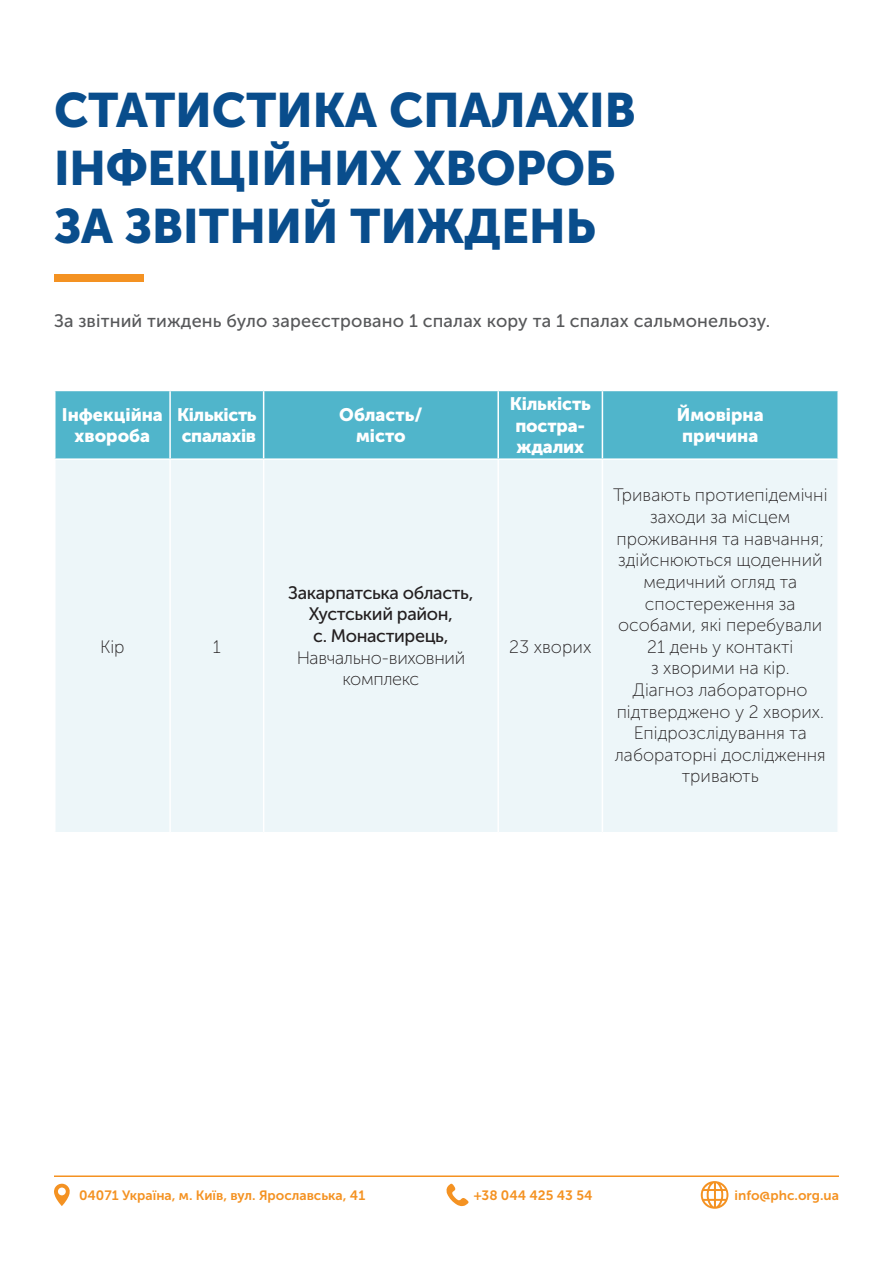
<style>
.page{position:relative;width:893px;height:1263px;background:#fff}
.page>*{position:absolute;margin:0;border:0;box-sizing:border-box;transform-origin:0 0}
.t1{font:48px "Museo Sans Cyrl 900";color:#094d8c}
.t2{font:18px/21.6px "Museo Sans Cyrl 100";color:#231f20;text-align:center}
.t3{font:18px/21.6px "Museo Sans Cyrl 900";letter-spacing:-.005em;color:#fff}
.t4{font:18px "Museo Sans Cyrl 500";letter-spacing:.01em;color:#57585a}
.t5{font:18px "Museo Sans Cyrl 500";letter-spacing:-.02em;color:#231f20}
.t6{font:18px "Museo Sans Cyrl 100";letter-spacing:-.02em;color:#231f20}
.t7{font:13.5px "Museo Sans Cyrl 700";color:#f49222}
</style>
<div class="page">
<hr style="left:54px;top:1175px;width:785px;height:2px;background:#f49222">
<svg style="left:701px;top:1181px;width:27px;height:28px"></svg>
<svg style="left:54px;top:1184px;width:16px;height:22px"></svg>
<svg style="left:446px;top:1183px;width:23px;height:23px"></svg>
<div style="left:54px;top:275px;width:90px;height:7px;background:#f49222"></div>
<div style="left:56px;top:391px;width:781px;height:67px;background:#50b5cb"></div>
<div style="left:56px;top:460px;width:781px;height:372px;background:#edf6f9"></div>
<hr style="left:169px;top:391px;width:2px;height:67px;background:#fff">
<hr style="left:263px;top:391px;width:1px;height:67px;background:#fff">
<hr style="left:497px;top:391px;width:2px;height:67px;background:#fff">
<hr style="left:602px;top:391px;width:1px;height:67px;background:#fff">
<hr style="left:169px;top:460px;width:2px;height:372px;background:#fff">
<hr style="left:263px;top:460px;width:1px;height:372px;background:#fff">
<hr style="left:497px;top:460px;width:2px;height:372px;background:#fff">
<hr style="left:602px;top:460px;width:1px;height:372px;background:#fff">
<p class="t1" style="left:54px;top:83px;width:583px">СТАТИСТИКА СПАЛАХІВ</p>
<p class="t1" style="left:54px;top:141px;width:563px">ІНФЕКЦІЙНИХ ХВОРОБ</p>
<p class="t1" style="left:54px;top:199px;width:543px">ЗА ЗВІТНИЙ ТИЖДЕНЬ</p>
<p class="t4" style="left:54px;top:311px;width:718px">За звітний тиждень було зареєстровано 1 спалах кору та 1 спалах сальмонельозу.</p>
<p class="t3" style="left:62px;top:404px;width:102px">Інфекційна</p>
<p class="t3" style="left:75px;top:425px;width:77px">хвороба</p>
<p class="t3" style="left:177px;top:404px;width:81px">Кількість</p>
<p class="t3" style="left:182px;top:425px;width:76px">спалахів</p>
<p class="t3" style="left:339px;top:404px;width:85px">Область/</p>
<p class="t3" style="left:356px;top:425px;width:51px">місто</p>
<p class="t2" style="left:100px;top:636px;width:26px">Кір</p>
<p class="t2" style="left:213px;top:636px;width:10px">1</p>
<p class="t5" style="left:288px;top:583px;width:187px">Закарпатська область,</p>
<p class="t5" style="left:309px;top:604px;width:146px">Хустський район,</p>
<p class="t5" style="left:313px;top:626px;width:137px">с. Монастирець,</p>
<p class="t6" style="left:297px;top:648px;width:170px">Навчально-виховний</p>
<p class="t6" style="left:343px;top:669px;width:78px">комплекс</p>
<p class="t3" style="left:510px;top:393px;width:82px">Кількість</p>
<p class="t3" style="left:515px;top:414px;width:71px">постра&shy;ждалих</p>
<p class="t2" style="left:509px;top:636px;width:83px">23 хворих</p>
<p class="t3" style="left:677px;top:404px;width:88px">Ймовірна</p>
<p class="t3" style="left:682px;top:425px;width:78px">причина</p>
<p class="t2" style="left:613px;top:485px;width:216px">Тривають протиепідемічні заходи за місцем проживання та навчання;</p>
<p class="t2" style="left:617px;top:549px;width:209px">здійснюються щоденний медичний огляд та спостереження за особами, які перебували<br>21 день у контакті<br>з хворими на кір.<br>Діагноз лабораторно підтверджено у 2 хворих.</p>
<p class="t2" style="left:615px;top:722px;width:213px">Епідрозслідування та лабораторні дослідження тривають</p>
<p class="t7" style="left:79px;top:1188px;width:288px">04071 Україна, м. Київ, вул. Ярославська, 41</p>
<p class="t7" style="left:474px;top:1188px;width:120px">+38 044 425 43 54</p>
<p class="t7" style="left:735px;top:1188px;width:106px">info@phc.org.ua</p>
</div>
